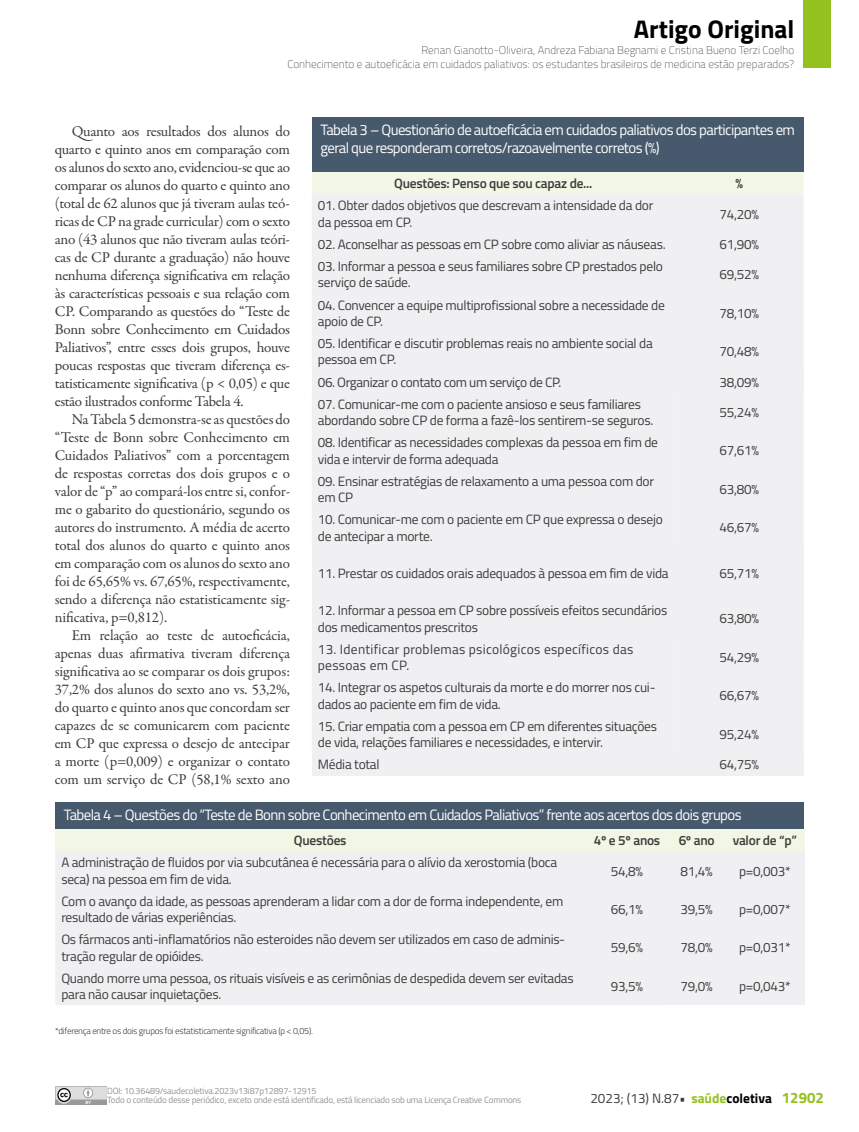
<style>
.page{position:relative;width:859px;height:1132px;background:#fff}
.page>*{position:absolute;margin:0;border:0;box-sizing:border-box;transform-origin:0 0}
.t1{font:700 25.5px "Titillium";color:#000}
.t2{font:15px/18px "Garamond Premr Pro";letter-spacing:-.015em;color:#3c3c3b;text-align:justify}
.t3{font:15px/18px "Titillium";letter-spacing:-.04em;color:#fff}
.t4{font:13.5px/16.2px "Titillium";letter-spacing:-.02em;color:#3c3c3b}
.t5{font:600 13.5px "Titillium";letter-spacing:-.02em;color:#3c3c3b}
.t6{font:13.5px/16.2px "Titillium";letter-spacing:.02em;color:#3c3c3b}
.t7{font:100 11.25px/13.5px "Titillium";color:#3c3c3b;text-align:right}
.t8{font:9px/9.4px "Titillium";letter-spacing:-.02em;color:#939398}
.t9{font:300 9px "Titillium";letter-spacing:-.03em;color:#3c3c3b}
.s1{font-weight:700}
.s2{font-weight:700;color:#95c11f}
.s3{font-weight:700;color:#000}
.s4{font-weight:700;font-size:15px;color:#95c11f}
</style>
<div class="page">
<div style="left:804px;top:0;width:27px;height:68px;background:#95c11f"></div>
<img style="left:55px;top:1086px;width:52px;height:17px">
<div style="left:312px;top:172px;width:492px;height:22px;background:#f2f6e4"></div>
<div style="left:312px;top:194px;width:492px;height:176px;background:#f0f0f3"></div>
<div style="left:312px;top:370px;width:363px;height:22px;background:#f0f0f3"></div>
<div style="left:675px;top:370px;width:129px;height:22px;background:#f0f0f3"></div>
<div style="left:312px;top:392px;width:363px;height:154px;background:#f0f0f3"></div>
<div style="left:675px;top:392px;width:129px;height:154px;background:#f0f0f3"></div>
<div style="left:312px;top:546px;width:363px;height:53px;background:#f0f0f3"></div>
<div style="left:675px;top:546px;width:129px;height:53px;background:#f0f0f3"></div>
<div style="left:312px;top:599px;width:363px;height:38px;background:#f0f0f3"></div>
<div style="left:675px;top:599px;width:129px;height:38px;background:#f0f0f3"></div>
<div style="left:312px;top:637px;width:363px;height:115px;background:#f0f0f3"></div>
<div style="left:675px;top:637px;width:129px;height:115px;background:#f0f0f3"></div>
<div style="left:312px;top:752px;width:363px;height:23px;background:#f0f0f3"></div>
<div style="left:675px;top:752px;width:129px;height:23px;background:#f0f0f3"></div>
<div style="left:312px;top:118px;width:492px;height:54px;background:#47596c"></div>
<div style="left:55px;top:828px;width:614px;height:22px;background:#f2f6e4"></div>
<div style="left:669px;top:828px;width:55px;height:22px;background:#f2f6e4"></div>
<div style="left:724px;top:828px;width:81px;height:22px;background:#f2f6e4"></div>
<div style="left:55px;top:850px;width:614px;height:154px;background:#f0f0f3"></div>
<div style="left:669px;top:850px;width:55px;height:39px;background:#f0f0f3"></div>
<div style="left:724px;top:850px;width:81px;height:39px;background:#f0f0f3"></div>
<div style="left:669px;top:889px;width:55px;height:38px;background:#f0f0f3"></div>
<div style="left:724px;top:889px;width:81px;height:38px;background:#f0f0f3"></div>
<div style="left:669px;top:927px;width:55px;height:39px;background:#f0f0f3"></div>
<div style="left:724px;top:927px;width:81px;height:39px;background:#f0f0f3"></div>
<div style="left:669px;top:966px;width:55px;height:38px;background:#f0f0f3"></div>
<div style="left:724px;top:966px;width:81px;height:38px;background:#f0f0f3"></div>
<div style="left:55px;top:802px;width:749px;height:26px;background:#47596c"></div>
<h1 class="t1" style="left:634px;top:10px;width:162px">Artigo Original</h1>
<p class="t7" style="left:287px;top:43px;width:508px">Renan Gianotto-Oliveira, Andreza Fabiana Begnami e Cristina Bueno Terzi Coelho<br>Conhecimento e autoeficácia em cuidados paliativos: os estudantes brasileiros de medicina estão preparados?</p>
<p class="t2" style="left:55px;top:122px;width:237px;text-indent:17px">Quanto aos resultados dos alunos do quarto e quinto anos em comparação com os alunos do sexto ano, evidenciou-se que ao comparar os alunos do quarto e quinto ano (total de 62 alunos que já tiveram aulas teó&shy;ricas de CP na grade curricular) com o sexto ano (43 alunos que não tiveram aulas teóri&shy;cas de CP durante a graduação) não houve nenhuma diferença significativa em relação às características pessoais e sua relação com CP. Comparando as questões do “Teste de Bonn sobre Conhecimento em Cuidados Paliativos”, entre esses dois grupos, houve poucas respostas que tiveram diferença es&shy;tatisticamente significativa (p &lt; 0,05) e que estão ilustrados conforme Tabela 4.</p>
<p class="t2" style="left:55px;top:410px;width:237px;text-indent:17px">Na Tabela 5 demonstra-se as questões do “Teste de Bonn sobre Conhecimento em Cuidados Paliativos” com a porcentagem de respostas corretas dos dois grupos e o valor de “p” ao compará-los entre si, confor&shy;me o gabarito do questionário, segundo os autores do instrumento. A média de acerto total dos alunos do quarto e quinto anos em comparação com os alunos do sexto ano foi de 65,65% vs. 67,65%, respectivamente, sendo a diferença não estatisticamente sig&shy;nificativa, p=0,812).</p>
<p class="t2" style="left:55px;top:626px;width:237px;text-indent:17px">Em relação ao teste de autoeficácia, apenas duas afirmativa tiveram diferença significativa ao se comparar os dois grupos:<br>37,2% dos alunos do sexto ano vs. 53,2%, do quarto e quinto anos que concordam ser capazes de se comunicarem com paciente em CP que expressa o desejo de antecipar a morte (p=0,009) e organizar o contato com um serviço de CP (58,1% sexto ano</p>
<p class="t3" style="left:320px;top:120px;width:476px">Tabela 3 – Questionário de autoeficácia em cuidados paliativos dos participantes em geral que responderam corretos/razoavelmente corretos (%)</p>
<p class="t5" style="left:394px;top:173px;width:200px">Questões: Penso que sou capaz de...</p>
<p class="t5" style="left:735px;top:173px;width:9px">%</p>
<p class="t4" style="left:318px;top:197px;width:337px">01. Obter dados objetivos que descrevam a intensidade da dor da pessoa em CP.</p>
<p class="t4" style="left:719px;top:205px;width:41px">74,20%</p>
<p class="t4" style="left:318px;top:235px;width:349px">02. Aconselhar as pessoas em CP sobre como aliviar as náuseas.</p>
<p class="t4" style="left:719px;top:235px;width:41px">61,90%</p>
<p class="t4" style="left:318px;top:257px;width:347px">03. Informar a pessoa e seus familiares sobre CP prestados pelo serviço de saúde.</p>
<p class="t4" style="left:719px;top:266px;width:41px">69,52%</p>
<p class="t4" style="left:318px;top:296px;width:348px">04. Convencer a equipe multiprofissional sobre a necessidade de apoio de CP.</p>
<p class="t4" style="left:719px;top:304px;width:41px">78,10%</p>
<p class="t4" style="left:318px;top:334px;width:336px">05. Identificar e discutir problemas reais no ambiente social da pessoa em CP.</p>
<p class="t4" style="left:719px;top:342px;width:41px">70,48%</p>
<p class="t4" style="left:318px;top:373px;width:245px">06. Organizar o contato com um serviço de CP.</p>
<p class="t4" style="left:719px;top:373px;width:41px">38,09%</p>
<p class="t4" style="left:318px;top:395px;width:337px">07. Comunicar-me com o paciente ansioso e seus familiares abordando sobre CP de forma a fazê-los sentirem-se seguros.</p>
<p class="t4" style="left:719px;top:403px;width:41px">55,24%</p>
<p class="t4" style="left:318px;top:433px;width:342px">08. Identificar as necessidades complexas da pessoa em fim de vida e intervir de forma adequada</p>
<p class="t4" style="left:719px;top:442px;width:41px">67,61%</p>
<p class="t4" style="left:318px;top:472px;width:338px">09. Ensinar estratégias de relaxamento a uma pessoa com dor em CP</p>
<p class="t4" style="left:719px;top:480px;width:41px">63,80%</p>
<p class="t4" style="left:318px;top:510px;width:346px">10. Comunicar-me com o paciente em CP que expressa o desejo de antecipar a morte.</p>
<p class="t4" style="left:719px;top:518px;width:41px">46,67%</p>
<p class="t4" style="left:318px;top:564px;width:352px">11. Prestar os cuidados orais adequados à pessoa em fim de vida</p>
<p class="t4" style="left:719px;top:564px;width:41px">65,71%</p>
<p class="t4" style="left:318px;top:601px;width:351px">12. Informar a pessoa em CP sobre possíveis efeitos secundários dos medicamentos prescritos</p>
<p class="t4" style="left:719px;top:609px;width:41px">63,80%</p>
<p class="t6" style="left:318px;top:640px;width:317px">13. Identificar problemas psicológicos específicos das pessoas em CP.</p>
<p class="t4" style="left:719px;top:648px;width:41px">54,29%</p>
<p class="t4" style="left:318px;top:678px;width:339px">14. Integrar os aspetos culturais da morte e do morrer nos cui&shy;dados ao paciente em fim de vida.</p>
<p class="t4" style="left:719px;top:686px;width:41px">66,67%</p>
<p class="t4" style="left:318px;top:717px;width:341px">15. Criar empatia com a pessoa em CP em diferentes situações de vida, relações familiares e necessidades, e intervir.</p>
<p class="t4" style="left:719px;top:725px;width:41px">95,24%</p>
<p class="t4" style="left:318px;top:755px;width:63px">Média total</p>
<p class="t4" style="left:719px;top:755px;width:41px">64,75%</p>
<p class="t3" style="left:64px;top:804px;width:679px">Tabela 4 – Questões do “Teste de Bonn sobre Conhecimento em Cuidados Paliativos” frente aos acertos dos dois grupos</p>
<p class="t5" style="left:294px;top:830px;width:54px">Questões</p>
<p class="t5" style="left:594px;top:830px;width:68px">4º e 5º anos</p>
<p class="t5" style="left:679px;top:830px;width:37px">6º ano</p>
<p class="t5" style="left:733px;top:830px;width:66px">valor de “p”</p>
<p class="t4" style="left:61px;top:853px;width:497px">A administração de fluidos por via subcutânea é necessária para o alívio da xerostomia (boca seca) na pessoa em fim de vida.</p>
<p class="t4" style="left:611px;top:861px;width:34px">54,8%</p>
<p class="t4" style="left:681px;top:861px;width:34px">81,4%</p>
<p class="t4" style="left:739px;top:861px;width:53px">p=0,003*</p>
<p class="t4" style="left:61px;top:892px;width:504px">Com o avanço da idade, as pessoas aprenderam a lidar com a dor de forma independente, em resultado de várias experiências.</p>
<p class="t4" style="left:611px;top:900px;width:34px">66,1%</p>
<p class="t4" style="left:681px;top:900px;width:34px">39,5%</p>
<p class="t4" style="left:739px;top:900px;width:53px">p=0,007*</p>
<p class="t4" style="left:61px;top:930px;width:505px">Os fármacos anti-inflamatórios não esteroides não devem ser utilizados em caso de adminis&shy;tração regular de opióides.</p>
<p class="t4" style="left:611px;top:938px;width:34px">59,6%</p>
<p class="t4" style="left:681px;top:938px;width:34px">78,0%</p>
<p class="t4" style="left:739px;top:938px;width:53px">p=0,031*</p>
<p class="t4" style="left:61px;top:969px;width:514px">Quando morre uma pessoa, os rituais visíveis e as cerimônias de despedida devem ser evitadas para não causar inquietações.</p>
<p class="t4" style="left:611px;top:977px;width:34px">93,5%</p>
<p class="t4" style="left:681px;top:977px;width:34px">79,0%</p>
<p class="t4" style="left:739px;top:977px;width:53px">p=0,043*</p>
<p class="t9" style="left:55px;top:1024px;width:259px">*diferença entre os dois grupos foi estatisticamente significativa (p &lt; 0,05).</p>
<p class="t8" style="left:107px;top:1085px;width:416px">DOI: 10.36489/saudecoletiva.2023v13i87p12897-12915<br>Todo o conteúdo desse periódico, exceto onde está identificado, está licenciado sob uma Licença Creative Commons</p>
<p class="t4" style="left:590px;top:1088px;width:235px">2023; (13) N.87<span class="s1">•</span> <span class="s2">saúde</span><span class="s3">coletiva</span> <span class="s4">12902</span></p>
</div>
